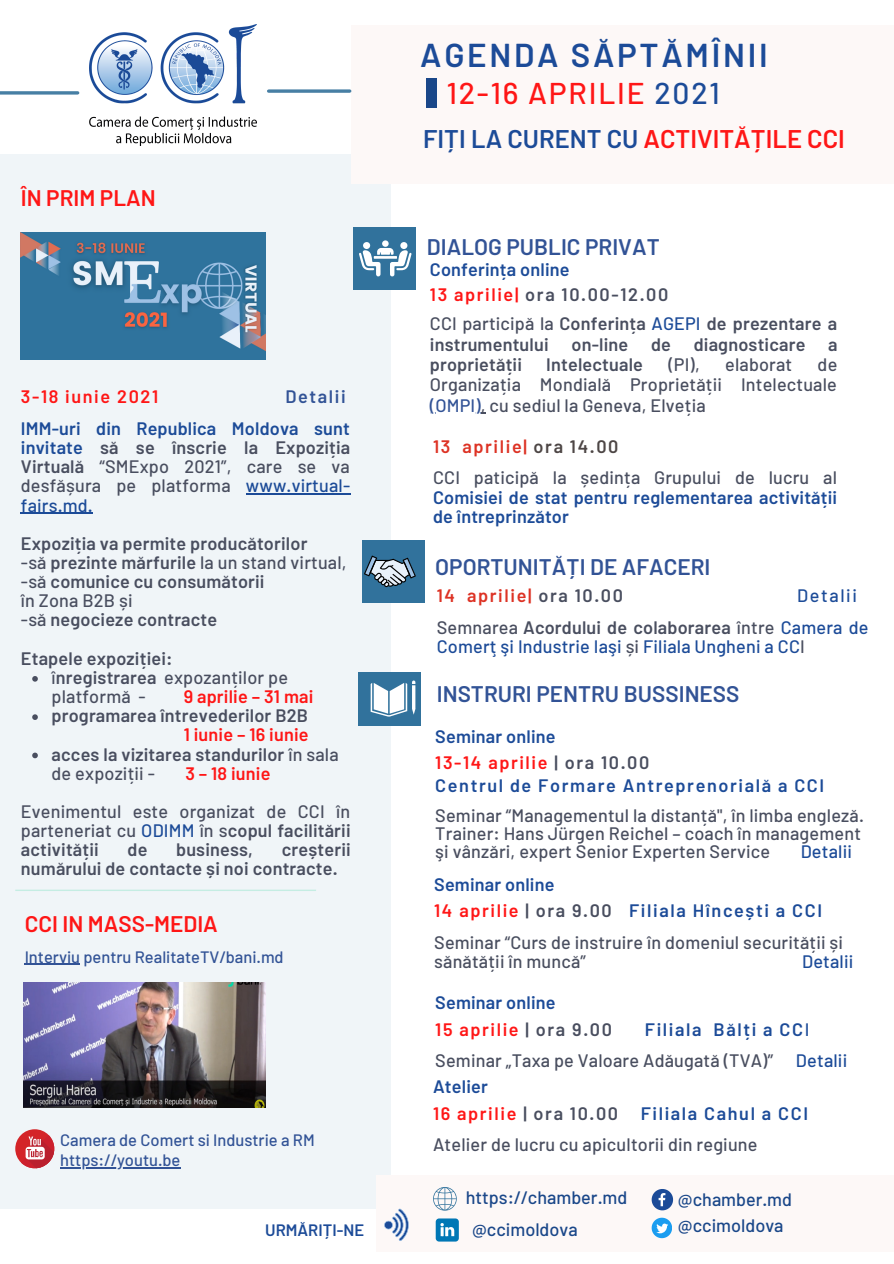
<style>
.page{position:relative;width:894px;height:1264px;background:#fff}
.page>*{position:absolute;margin:0;border:0;box-sizing:border-box;transform-origin:0 0}
.t1{font:600 33px "Barlow";letter-spacing:.085em;color:#1c4b98}
.t2{font:500 30px "Barlow";letter-spacing:.06em;color:#ff1616}
.t3{font:600 25.5px "Barlow";color:#ff1616}
.t4{font:600 22.5px "Barlow";color:#325396}
.t5{font:600 22.5px "Barlow";color:#ff1616}
.t6{font:500 18px/19.2px "Barlow";letter-spacing:.01em;color:#494e5f;text-align:justify}
.t7{font:600 18px/19.2px "Barlow";letter-spacing:.01em;color:#494e5f}
.t8{font:600 18px/19.2px "Barlow";letter-spacing:.01em;color:#1c4b98;text-align:justify}
.t9{font:600 18px "Barlow";letter-spacing:.09em;color:#1c4b98}
.t10{font:500 18px/19.2px "Barlow";letter-spacing:.01em;color:#1c4b98}
.t11{font:600 18px "Barlow";letter-spacing:.09em;color:#ff1616}
.t12{font:500 18px "Barlow";color:#1a4789}
.t13{font:600 18px "Barlow";letter-spacing:.09em;color:#dd3224}
.t14{font:600 18px "Barlow";letter-spacing:.01em;color:#ff1616}
.t15{font:600 18px "Barlow";letter-spacing:.09em;color:#494e5f}
.t16{font:600 18px "Barlow";letter-spacing:.09em;color:#325396}
.t17{font:500 18px "Barlow";letter-spacing:.09em;color:#1c4b98}
.t18{font:500 16.5px "Barlow";color:#325396}
.t19{font:600 16.5px "Barlow";color:#1c4b98}
.s1{color:#1c4b98}
.s2{font-weight:600;color:#1c4b98}
.s3{font-weight:600}
.s4{font-weight:500}
.s5{font-weight:500;color:#1c4b98}
.s6{color:#ff1616}
.s7{color:#325396}
.s8{color:#4d4645}
.s9{font-weight:500;color:#494e5f}
.s10{color:#494e5f}
.s11{font-weight:600;color:#494e5f}
</style>
<div class="page">
<div style="left:0;top:154px;width:391px;height:1054px;background:#f0f5f8"></div>
<div style="left:376px;top:1175px;width:517px;height:76px;background:#fdf8f7"></div>
<div style="left:351px;top:25px;width:542px;height:159px;background:#fdf8f7"></div>
<div style="left:353px;top:227px;width:62px;height:63px;background:#31729c"></div>
<div style="left:358px;top:672px;width:63px;height:53px;background:#31729c"></div>
<div style="left:362px;top:540px;width:62px;height:62px;background:#31729c"></div>
<img style="left:89px;top:25px;width:167px;height:120px">
<div style="left:426px;top:78px;width:10px;height:30px;background:#1a4789"></div>
<svg style="left:359px;top:248px;width:52px;height:28px"></svg>
<div style="left:400px;top:242px;width:7px;height:7px;background:#fff;border-radius:50%"></div>
<div style="left:363px;top:242px;width:7px;height:7px;background:#fff;border-radius:50%"></div>
<div style="left:382px;top:240px;width:6px;height:7px;background:#fff;border-radius:50%"></div>
<svg style="left:364px;top:555px;width:51px;height:32px"></svg>
<svg style="left:370px;top:680px;width:45px;height:36px"></svg>
<svg style="left:433px;top:1187px;width:23px;height:23px"></svg>
<svg style="left:651px;top:1189px;width:22px;height:21px"></svg>
<svg style="left:651px;top:1217px;width:20px;height:20px"></svg>
<svg style="left:435px;top:1218px;width:23px;height:22px"></svg>
<svg style="left:384px;top:1208px;width:24px;height:33px"></svg>
<div style="left:15px;top:1129px;width:39px;height:39px;background:#d42428;border-radius:50%"></div>
<svg style="left:21px;top:1134px;width:34px;height:35px"></svg>
<svg style="left:0;top:91px;width:78px;height:4px"></svg>
<svg style="left:268px;top:89px;width:81px;height:4px"></svg>
<img style="left:23px;top:982px;width:242px;height:125px">
<svg style="left:32px;top:676px;width:6px;height:5px"></svg>
<svg style="left:32px;top:714px;width:6px;height:6px"></svg>
<svg style="left:32px;top:752px;width:6px;height:6px"></svg>
<hr style="left:246px;top:493px;width:104px;height:1px;background:#1c4b98">
<hr style="left:21px;top:512px;width:72px;height:2px;background:#1c4b98">
<svg style="left:15px;top:889px;width:301px;height:2px"></svg>
<img style="left:21px;top:232px;width:244px;height:127px">
<svg style="left:475px;top:412px;width:10px;height:2px"></svg>
<hr style="left:60px;top:1167px;width:120px;height:1px;background:#325396">
<hr style="left:25px;top:963px;width:55px;height:1px;background:#325396">
<p class="t1" style="left:420px;top:34px;width:349px">AGENDA SĂPTĂMÎNII</p>
<p class="t2" style="left:446px;top:74px;width:274px">12-16 APRILIE <span class="s1">2021</span></p>
<p class="t5" style="left:21px;top:184px;width:136px">ÎN PRIM PLAN</p>
<p class="t11" style="left:21px;top:385px;width:139px">3-18 iunie 2021</p>
<p class="t16" style="left:285px;top:385px;width:62px">Detalii</p>
<p class="t6" style="left:21px;top:418px;width:331px"><span class="s2">IMM-uri din Republica Moldova sunt invitate</span> <span class="s3">să se înscrie la Expoziția Virtuală</span> “SMExpo 2021”, care se va desfășura pe platforma <span class="s1">www.virtual&shy;fairs.md.</span></p>
<p class="t7" style="left:21px;top:533px;width:288px">Expoziția va permite producătorilor</p>
<p class="t6" style="left:21px;top:552px;width:327px">-să <span class="s3">prezinte mărfurile</span> la un stand virtual,</p>
<p class="t7" style="left:21px;top:571px;width:245px"><span class="s4">-să</span> comunice cu consumătorii</p>
<p class="t6" style="left:21px;top:590px;width:113px">în Zona B2B și</p>
<p class="t7" style="left:21px;top:609px;width:198px"><span class="s4">-să</span> negocieze contracte</p>
<p class="t7" style="left:21px;top:648px;width:153px">Etapele expoziției:</p>
<p class="t6" style="left:52px;top:667px;width:238px">î<span class="s3">nregistrarea</span> expozanților pe platformă -</p>
<p class="t14" style="left:184px;top:685px;width:131px">9 aprilie – 31 mai</p>
<p class="t7" style="left:52px;top:705px;width:258px">programarea întrevederilor B2B</p>
<p class="t14" style="left:184px;top:723px;width:126px">1 iunie – 16 iunie</p>
<p class="t7" style="left:52px;top:743px;width:288px">acces la vizitarea standurilor <span class="s4">în sala de expoziții -</span></p>
<p class="t11" style="left:185px;top:761px;width:87px">3 – 18 iunie</p>
<p class="t6" style="left:21px;top:801px;width:331px">Evenimentul este organizat de CCI în parteneriat cu <span class="s1">ODIMM</span> în s<span class="s3">copul facilitării activității</span></p>
<p class="t7" style="left:21px;top:839px;width:331px;text-indent:261px">creșterii numărului de contacte și noi contracte.</p>
<p class="t7" style="left:128px;top:839px;width:21px">de</p>
<p class="t7" style="left:176px;top:839px;width:78px">business,</p>
<p class="t5" style="left:25px;top:909px;width:195px">CCI IN MASS-MEDIA</p>
<p class="t18" style="left:25px;top:946px;width:260px">Interviu pentru RealitateTV/bani.md</p>
<p class="t18" style="left:60px;top:1129px;width:256px">Camera de Comert si Industrie a RM</p>
<p class="t18" style="left:60px;top:1149px;width:122px">https://youtu.be</p>
<p class="t3" style="left:423px;top:123px;width:423px"><span class="s1">FIȚI LA CURENT CU</span> ACTIVITĂȚILE CCI</p>
<p class="t4" style="left:427px;top:232px;width:234px">DIALOG PUBLIC PRIVAT</p>
<p class="t8" style="left:430px;top:259px;width:141px">Conferința online</p>
<p class="t7" style="left:430px;top:313px;width:408px;line-height:20.2px"><span class="s4">CCI participă la</span> Conferința <span class="s5">AGEPI</span> de prezentare a instrumentului</p>
<p class="t15" style="left:430px;top:283px;width:240px"><span class="s6">13 aprilie|</span> ora 10.00-12.00</p>
<p class="t7" style="left:571px;top:334px;width:58px">on-line</p>
<p class="t7" style="left:651px;top:334px;width:21px">de</p>
<p class="t7" style="left:693px;top:334px;width:113px">diagnosticare</p>
<p class="t7" style="left:828px;top:334px;width:11px">a</p>
<p class="t7" style="left:430px;top:354px;width:93px">proprietății</p>
<p class="t7" style="left:546px;top:354px;width:98px">Intelectuale</p>
<p class="t6" style="left:668px;top:354px;width:33px">(PI),</p>
<p class="t6" style="left:725px;top:354px;width:69px">elaborat</p>
<p class="t6" style="left:430px;top:353px;width:409px;line-height:20.2px;text-indent:387px">de Organizația Mondială Proprietății Intelectuale <span class="s7">(OMPI)</span>, cu sediul la Geneva, Elveția</p>
<p class="t13" style="left:433px;top:435px;width:187px">13 aprilie| <span class="s8">ora 14.00</span></p>
<p class="t8" style="left:433px;top:467px;width:405px"><span class="s9">CCI paticipă la ședința Grupului de lucru al </span>Comisiei de stat pentru reglementarea activității de întreprinzător</p>
<p class="t4" style="left:435px;top:552px;width:277px">OPORTUNITĂȚI DE AFACERI</p>
<p class="t13" style="left:436px;top:584px;width:187px">14 aprilie| <span class="s10">ora 10.00</span></p>
<p class="t17" style="left:796px;top:584px;width:61px">Detalii</p>
<p class="t10" style="left:436px;top:617px;width:433px"><span class="s10">Semnarea</span> <span class="s11">Acordului de colaborarea</span> <span class="s10">între</span> Camera de<br>Comerţ şi Industrie Iaşi <span class="s10">și</span> Filiala Ungheni a CC<span class="s10">I</span></p>
<p class="t4" style="left:436px;top:679px;width:304px">INSTRURI PENTRU BUSSINESS</p>
<p class="t8" style="left:435px;top:726px;width:122px">Seminar online</p>
<p class="t11" style="left:435px;top:751px;width:215px">13-14 aprilie <span class="s10">| ora 10.00</span></p>
<p class="t9" style="left:435px;top:773px;width:390px">Centrul de Formare Antreprenorială a CCI</p>
<p class="t6" style="left:435px;top:805px;width:430px">Seminar “Managementul la distanță", în limba engleză.</p>
<p class="t6" style="left:435px;top:823px;width:427px">Trainer: Hans Jürgen Reichel – coach în management</p>
<p class="t6" style="left:435px;top:841px;width:336px">şi vânzări, expert Senior Experten Service</p>
<p class="t10" style="left:800px;top:841px;width:53px">Detalii</p>
<p class="t8" style="left:434px;top:873px;width:122px">Seminar online</p>
<p class="t9" style="left:434px;top:899px;width:389px"><span class="s6">14 aprilie</span> <span class="s10">| ora 9.00</span> Filiala Hîncești a CCI</p>
<p class="t6" style="left:434px;top:931px;width:410px">Seminar “Curs de instruire în domeniul securității și sănătății în muncă”</p>
<p class="t10" style="left:801px;top:950px;width:53px">Detalii</p>
<p class="t8" style="left:435px;top:992px;width:122px">Seminar online</p>
<p class="t11" style="left:435px;top:1017px;width:178px">15 aprilie <span class="s10">| ora 9.00</span></p>
<p class="t9" style="left:644px;top:1017px;width:166px">Filiala Bălți a CC<span class="s4">I</span></p>
<p class="t6" style="left:435px;top:1050px;width:339px">Seminar „Taxa pe Valoare Adăugată (TVA)”</p>
<p class="t10" style="left:795px;top:1050px;width:53px">Detalii</p>
<p class="t8" style="left:433px;top:1076px;width:56px">Atelier</p>
<p class="t9" style="left:433px;top:1101px;width:376px"><span class="s6">16 aprilie</span> <span class="s10">| ora 10.00</span> Filiala Cahul a CCI</p>
<p class="t6" style="left:433px;top:1134px;width:326px">Atelier de lucru cu apicultorii din regiune</p>
<p class="t12" style="left:465px;top:1186px;width:163px">https://chamber.md</p>
<p class="t12" style="left:677px;top:1188px;width:115px">@chamber.md</p>
<p class="t19" style="left:265px;top:1218px;width:100px">URMĂRIȚI-NE</p>
<p class="t12" style="left:472px;top:1218px;width:107px">@ccimoldova</p>
<p class="t12" style="left:677px;top:1214px;width:107px">@ccimoldova</p>
</div>
